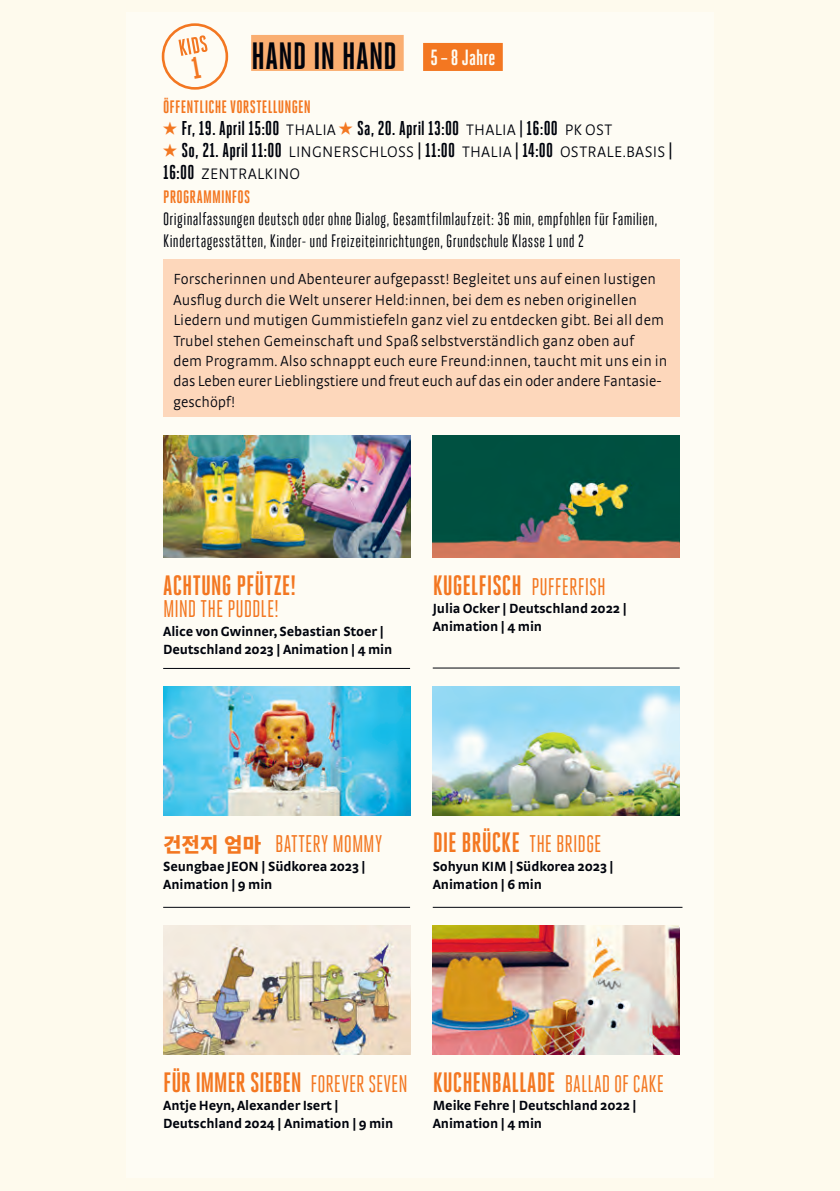
<style>
.page{position:relative;width:840px;height:1191px;background:#fff}
.page>*{position:absolute;margin:0;border:0;box-sizing:border-box;transform-origin:0 0}
.t1{font:700 38px "Filmfest";letter-spacing:.005em;color:#00030c}
.t2{font:700 28px "Filmfest";letter-spacing:-.005em;color:#f37721}
.t3{font:500 24px "Filmfest";letter-spacing:-.005em;color:#f37721}
.t4{font:700 20px "Filmfest";letter-spacing:.01em;color:#00030c}
.t5{font:500 18px/22px "Filmfest";letter-spacing:.015em;color:#00030c}
.t6{font:700 18px "Filmfest";letter-spacing:.015em;color:#f37721}
.t7{font:300 16px/22px "Strada Pro";letter-spacing:.02em;color:#00030c}
.t8{font:300 15.4px/20.4px "Strada Pro";letter-spacing:.01em;color:#00030c}
.t9{font:700 14px/18.4px "Strada Pro";letter-spacing:-.01em;color:#00030c}
.s1{font-size:22px;color:#fefcf4}
.s2{font-family:"Strada Pro";font-weight:300;font-size:16px}
.s3{font-family:"Filmfest";font-weight:700;font-size:20px}
.s4{font-weight:500;font-size:24px}
.s5{font-family:"Source Han Sans";font-weight:800;font-size:20px}
</style>
<div class="page">
<div style="left:0;top:0;width:839px;height:1191px;background:#fefaed"></div>
<div style="left:126px;top:13px;width:587px;height:1165px;background:#fefcf4"></div>
<div style="left:251px;top:35px;width:152px;height:36px;background:#faae71"></div>
<div style="left:423px;top:43px;width:79px;height:28px;background:#f37721"></div>
<div style="left:162px;top:23px;width:66px;height:67px;border:3px solid #f37721;border-radius:50%"></div>
<div style="left:163px;top:260px;width:516px;height:157px;background:#fdd7bb"></div>
<hr style="left:163px;top:668px;width:247px;height:1px;background:#00030c">
<hr style="left:432px;top:667px;width:247px;height:1px;background:#00030c">
<hr style="left:163px;top:907px;width:247px;height:1px;background:#00030c">
<hr style="left:432px;top:907px;width:250px;height:1px;background:#00030c">
<img style="left:163px;top:686px;width:247px;height:129px">
<img style="left:163px;top:435px;width:247px;height:123px">
<img style="left:163px;top:926px;width:247px;height:128px">
<img style="left:432px;top:926px;width:247px;height:128px">
<img style="left:432px;top:686px;width:247px;height:129px">
<img style="left:432px;top:435px;width:247px;height:122px">
<svg style="left:178px;top:35px;width:29px;height:21px"></svg>
<h1 class="t1" style="left:251px;top:35px;width:246px">HAND IN HAND <span class="s1">5 – 8 Jahre</span></h1>
<p class="t6" style="left:163px;top:96px;width:149px">ÖFFENTLICHE VORSTELLUNGEN</p>
<p class="t4" style="left:181px;top:117px;width:432px">Fr, 19. April 15:00 <span class="s2">THALIA</span> Sa, 20. April 13:00 <span class="s2">THALIA</span> | 16:00 <span class="s2">PK OST</span></p>
<p class="t7" style="left:163px;top:140px;width:511px;text-indent:18px"><span class="s3">So, 21. April 11:00</span> LINGNERSCHLOSS <span class="s3">| 11:00</span> THALIA <span class="s3">| 14:00</span> OSTRALE.BASIS <span class="s3">|<br>16:00</span> ZENTRALKINO</p>
<p class="t6" style="left:163px;top:186px;width:88px">PROGRAMMINFOS</p>
<p class="t5" style="left:163px;top:207px;width:495px">Originalfassungen deutsch oder ohne Dialog, Gesamtfilmlaufzeit: 36 min, empfohlen für Familien,<br>Kindertagesstätten, Kinder- und Freizeiteinrichtungen, Grundschule Klasse 1 und 2</p>
<p class="t8" style="left:173px;top:268px;width:495px">Forscherinnen und Abenteurer aufgepasst! Begleitet uns auf einen lustigen Ausflug durch die Welt unserer Held:innen, bei dem es neben originellen Liedern und mutigen Gummistiefeln ganz viel zu entdecken gibt. Bei all dem Trubel stehen Gemeinschaft und Spaß selbstverständlich ganz oben auf<br>dem Programm. Also schnappt euch eure Freund:innen, taucht mit uns ein in das Leben eurer Lieblingstiere und freut euch auf das ein oder andere Fantasie&shy;geschöpf!</p>
<h2 class="t2" style="left:163px;top:569px;width:134px">ACHTUNG PFÜTZE!</h2>
<h3 class="t3" style="left:163px;top:596px;width:117px">MIND THE PUDDLE!</h3>
<p class="t9" style="left:163px;top:621px;width:230px">Alice von Gwinner, Sebastian Stoer |<br>Deutschland 2023 | Animation | 4 min</p>
<h2 class="t2" style="left:432px;top:569px;width:174px">KUGELFISCH <span class="s4">PUFFERFISH</span></h2>
<p class="t9" style="left:432px;top:598px;width:196px">Julia Ocker | Deutschland 2022 |<br>Animation | 4 min</p>
<h3 class="t3" style="left:163px;top:831px;width:220px"><span class="s5">건전지 엄마</span> BATTERY MOMMY</h3>
<p class="t9" style="left:163px;top:856px;width:204px">Seungbae JEON | Südkorea 2023 |<br>Animation | 9 min</p>
<h2 class="t2" style="left:432px;top:827px;width:170px">DIE BRÜCKE <span class="s4">THE BRIDGE</span></h2>
<p class="t9" style="left:432px;top:856px;width:182px">Sohyun KIM | Südkorea 2023 |<br>Animation | 6 min</p>
<h2 class="t2" style="left:163px;top:1066px;width:246px">FÜR IMMER SIEBEN <span class="s4">FOREVER SEVEN</span></h2>
<p class="t9" style="left:163px;top:1095px;width:232px">Antje Heyn, Alexander Isert |<br>Deutschland 2024 | Animation | 9 min</p>
<h2 class="t2" style="left:432px;top:1066px;width:232px">KUCHENBALLADE <span class="s4">BALLAD OF CAKE</span></h2>
<p class="t9" style="left:432px;top:1095px;width:205px">Meike Fehre | Deutschland 2022 |<br>Animation | 4 min</p>
</div>
